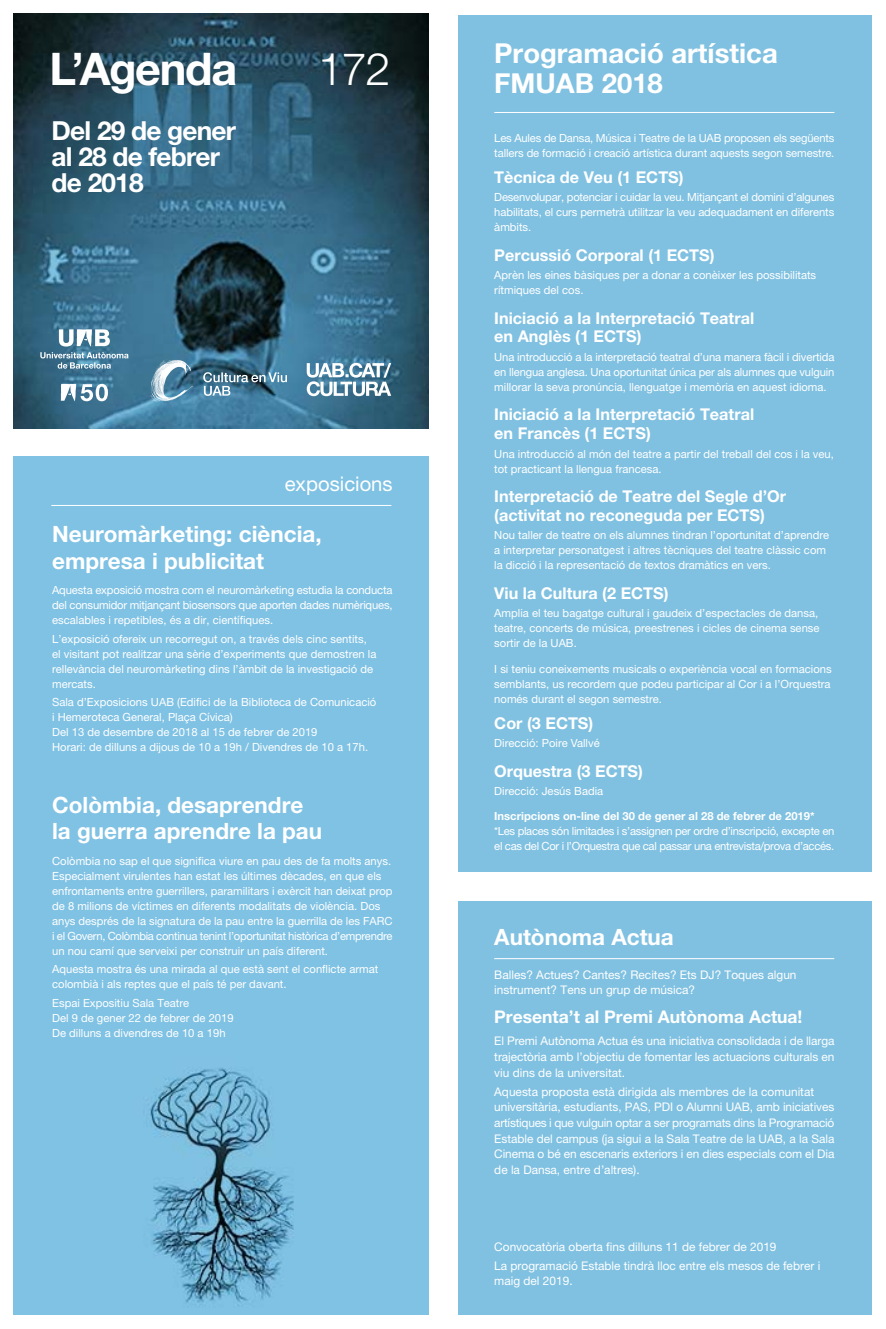
<style>
.page{position:relative;width:886px;height:1329px;background:#fff}
.page>*{position:absolute;margin:0;border:0;box-sizing:border-box;transform-origin:0 0}
.t1{font:700 45px "Helvetica Neue";letter-spacing:-.03em;color:#fff}
.t2{font:300 45px "Helvetica Neue";color:#fff}
.t3{font:700 27.5px/30px "Helvetica Neue";color:#fff}
.t4{font:700 26.25px/26.2px "Helvetica Neue";letter-spacing:-.03em;color:#fff}
.t5{font:700 22.5px/26.2px "Helvetica Neue";color:#fff}
.t6{font:20.25px "Helvetica Neue";color:#fff}
.t7{font:700 17.5px "Helvetica Neue";color:#fff}
.t8{font:700 16.25px/18.8px "Helvetica Neue";color:#fff}
.t9{font:11.88px/15.6px "Helvetica Neue";color:#fff}
.t10{font:11.25px/15px "Helvetica Neue";color:#fff}
.t11{font:11.25px/15px "Helvetica Neue";letter-spacing:-.025em;color:#fff}
.t12{font:700 11.25px "Helvetica Neue";color:#fff}
</style>
<div class="page">
<img style="left:13px;top:13px;width:415px;height:415px">
<div style="left:458px;top:901px;width:413px;height:413px;background:#80c1e1"></div>
<svg style="left:307px;top:363px;width:84px;height:33px"></svg>
<svg style="left:149px;top:357px;width:138px;height:48px;background:#5887a1"></svg>
<svg style="left:40px;top:329px;width:88px;height:72px;background:#638ea6"></svg>
<div style="left:458px;top:15px;width:413px;height:856px;background:#80c1e1"></div>
<hr style="left:494px;top:112px;width:340px;height:1px;background:#fff">
<hr style="left:494px;top:958px;width:340px;height:1px;background:#fff">
<div style="left:13px;top:456px;width:415px;height:858px;background:#80c2e4"></div>
<hr style="left:51px;top:505px;width:340px;height:1px;background:#fff">
<h1 class="t1" style="left:50px;top:53px;width:189px">L’Agenda</h1>
<h1 class="t2" style="left:318px;top:52px;width:74px">172</h1>
<h2 class="t3" style="left:494px;top:41px;width:285px">Programació artística<br>FMUAB 2018</h2>
<p class="t10" style="left:494px;top:132px;width:342px">Les Aules de Dansa, Música i Teatre de la UAB proposen els següents tallers de formació i creació artística durant aquests segon semestre.</p>
<h3 class="t8" style="left:494px;top:169px;width:191px">Tècnica de Veu (1 ECTS)</h3>
<p class="t10" style="left:494px;top:191px;width:342px;text-align:justify">Desenvolupar, potenciar i cuidar la veu. Mitjançant el domini d’algunes habilitats, el curs permetrà utilitzar la veu adequadament en diferents àmbits.</p>
<h3 class="t8" style="left:494px;top:247px;width:222px">Percussió Corporal (1 ECTS)</h3>
<p class="t10" style="left:494px;top:269px;width:323px">Aprèn les eines bàsiques per a donar a conèixer les possibilitats rítmiques del cos.</p>
<h3 class="t8" style="left:494px;top:310px;width:261px">Iniciació a la Interpretació Teatral en Anglès (1 ECTS)</h3>
<p class="t10" style="left:494px;top:350px;width:342px;text-align:justify">Una introducció a la interpretació teatral d’una manera fàcil i divertida en llengua anglesa. Una oportunitat única per als alumnes que vulguin millorar la seva pronúncia, llenguatge i memòria en aquest idioma.</p>
<h3 class="t8" style="left:494px;top:407px;width:261px">Iniciació a la Interpretació Teatral en Francès (1 ECTS)</h3>
<p class="t10" style="left:494px;top:447px;width:341px">Una introducció al món del teatre a partir del treball del cos i la veu, tot practicant la llengua francesa.</p>
<h3 class="t8" style="left:494px;top:488px;width:293px">Interpretació de Teatre del Segle d’Or (activitat no reconeguda per ECTS)</h3>
<p class="t10" style="left:494px;top:529px;width:336px">Nou taller de teatre on els alumnes tindran l’oportunitat d’aprendre a interpretar personatgest i altres tècniques del teatre clàssic com la dicció i la representació de textos dramàtics en vers.</p>
<h3 class="t8" style="left:494px;top:585px;width:176px">Viu la Cultura (2 ECTS)</h3>
<p class="t10" style="left:494px;top:607px;width:327px;text-align:justify">Amplia el teu bagatge cultural i gaudeix d’espectacles de dansa, teatre, concerts de música, preestrenes i cicles de cinema sense sortir de la UAB.</p>
<p class="t10" style="left:494px;top:662px;width:339px;text-align:justify">I si teniu coneixements musicals o experiència vocal en formacions semblants, us recordem que podeu participar al Cor i a l’Orquestra només durant el segon semestre.</p>
<h3 class="t8" style="left:494px;top:715px;width:101px">Cor (3 ECTS)</h3>
<p class="t10" style="left:494px;top:737px;width:107px">Direcció: Poire Vallvé</p>
<h3 class="t8" style="left:494px;top:763px;width:150px">Orquestra (3 ECTS)</h3>
<p class="t10" style="left:494px;top:785px;width:110px">Direcció: Jesús Badia</p>
<p class="t12" style="left:494px;top:811px;width:322px">Inscripcions on-line del 30 de gener al 28 de febrer de 2019*</p>
<p class="t11" style="left:494px;top:824px;width:342px">*Les places són limitades i s’assignen per ordre d’inscripció, excepte en el cas del Cor i l’Orquestra que cal passar una entrevista/prova d’accés.</p>
<h3 class="t4" style="left:52px;top:119px;width:186px">Del 29 de gener al 28 de febrer de 2018</h3>
<h3 class="t6" style="left:285px;top:477px;width:109px">exposicions</h3>
<h3 class="t5" style="left:52px;top:523px;width:271px">Neuromàrketing: ciència, empresa i publicitat</h3>
<p class="t10" style="left:52px;top:584px;width:342px;text-align:justify">Aquesta exposició mostra com el neuromàrketing estudia la conducta del consumidor mitjançant biosensors que aporten dades numèriques, escalables i repetibles, és a dir, científiques.</p>
<p class="t10" style="left:52px;top:632px;width:326px">L’exposició ofereix un recorregut on, a través dels cinc sentits, el visitant pot realitzar una sèrie d’experiments que demostren la rellevància del neuromàrketing dins l’àmbit de la investigació de mercats.</p>
<p class="t10" style="left:52px;top:696px;width:326px">Sala d’Exposicions UAB (Edifici de la Biblioteca de Comunicació i Hemeroteca General, Plaça Cívica)<br>Del 13 de desembre de 2018 al 15 de febrer de 2019<br>Horari: de dilluns a dijous de 10 a 19h / Divendres de 10 a 17h.</p>
<h3 class="t5" style="left:52px;top:794px;width:271px">Colòmbia, desaprendre la guerra aprendre la pau</h3>
<p class="t10" style="left:52px;top:854px;width:342px">Colòmbia no sap el que significa viure en pau des de fa molts anys.<br>Especialment virulentes han estat les últimes dècades, en que els enfrontaments entre guerrillers, paramilitars i exèrcit han deixat prop de 8 milions de víctimes en diferents modalitats de violència. Dos anys després de la signatura de la pau entre la guerrilla de les FARC i el Govern, Colòmbia continua tenint l’oportunitat històrica d’emprendre un nou camí que serveixi per construir un país diferent.</p>
<p class="t10" style="left:52px;top:963px;width:328px">Aquesta mostra és una mirada al que està sent el conflicte armat colombià i als reptes que el país té per davant.</p>
<p class="t10" style="left:52px;top:996px;width:183px">Espai Expositiu Sala Teatre<br>Del 9 de gener 22 de febrer de 2019<br>De dilluns a divendres de 10 a 19h</p>
<h3 class="t5" style="left:494px;top:925px;width:181px">Autònoma Actua</h3>
<p class="t9" style="left:494px;top:968px;width:304px">Balles? Actues? Cantes? Recites? Ets DJ? Toques algun instrument? Tens un grup de música?</p>
<h3 class="t7" style="left:494px;top:1010px;width:310px">Presenta’t al Premi Autònoma Actua!</h3>
<p class="t9" style="left:494px;top:1034px;width:342px;text-align:justify">El Premi Autònoma Actua és una iniciativa consolidada i de llarga trajectòria amb l’objectiu de fomentar les actuacions culturals en viu dins de la universitat.</p>
<p class="t9" style="left:494px;top:1085px;width:342px">Aquesta proposta està dirigida als membres de la comunitat universitària, estudiants, PAS, PDI o Alumni UAB, amb iniciatives artístiques i que vulguin optar a ser programats dins la Programació Estable del campus (ja sigui a la Sala Teatre de la UAB, a la Sala Cinema o bé en escenaris exteriors i en dies especials com el Dia de la Dansa, entre d’altres).</p>
<p class="t9" style="left:494px;top:1238px;width:327px;line-height:19.1px">Convocatòria oberta fins dilluns 11 de febrer de 2019<br>La programació Estable tindrà lloc entre els mesos de febrer i</p>
<p class="t9" style="left:494px;top:1274px;width:80px">maig del 2019.</p>
</div>
